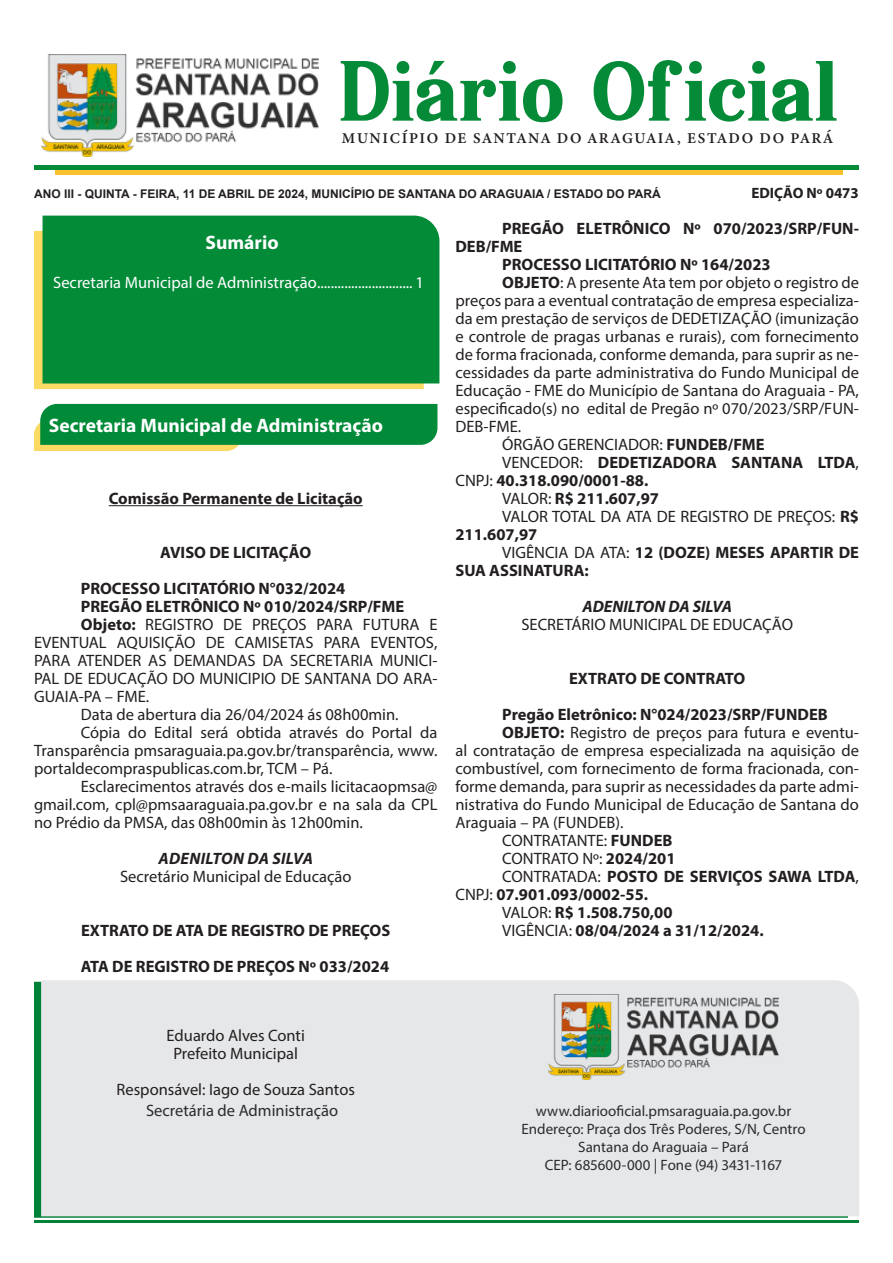
<style>
.page{position:relative;width:893px;height:1263px;background:#fff}
.page>*{position:absolute;margin:0;border:0;box-sizing:border-box;transform-origin:0 0}
.t1{font:700 79.5px "Serif Memorial";color:#058a38}
.titul{font:700 19.5px "Myriad Pro";color:#fff}
.titulo_suma{font:700 19.5px "Myriad Pro";color:#fff}
.texto{font:16.5px/18px "Myriad Pro";color:#231f20;text-align:justify}
.texto-2{font:700 16.5px/18px "Myriad Pro";color:#231f20}
.texto_centr{font:16.5px "Myriad Pro";color:#231f20}
.texto_centr-2{font:700 16.5px "Myriad Pro";color:#231f20}
.t2{font:16.5px "Myriad Pro";color:#fff}
.conteudosuma{font:16.5px "Myriad Pro";color:#292c2f}
.texto_centr-3{font:italic 700 16.5px "Myriad Pro";letter-spacing:.02em;color:#231f20}
.texto_centr-4{font:italic 700 16.5px "Myriad Pro";color:#231f20}
.conteudosuma-2{font:15px "Myriad Pro";color:#292c2f}
.t3{font:15px "Minion Variable Concept";letter-spacing:.125em;color:#231f20}
.t4{font:700 15px "Myriad Pro";color:#231f20}
.t5{font:700 12px "Arial";color:#231f20}
.s1{font-weight:700}
.s2{font-weight:400}
</style>
<div class="page">
<hr style="left:34px;top:1220px;width:825px;height:3px;background:#028137">
<hr style="left:34px;top:165px;width:825px;height:4px;background:#038b38">
<div style="left:55px;top:170px;width:787px;height:5px;background:#fac12d"></div>
<svg style="left:34px;top:231px;width:390px;height:158px;background:#e8d45f"></svg>
<div style="left:43px;top:216px;width:396px;height:167px;background:#038b38"></div>
<img style="left:41px;top:55px;width:277px;height:101px">
<hr style="left:109px;top:505px;width:254px;height:1px;background:#231f20">
<svg style="left:34px;top:404px;width:403px;height:47px;background:#26994a"></svg>
<div style="left:41px;top:980px;width:818px;height:236px;background:#e6e7e9"></div>
<img style="left:549px;top:995px;width:229px;height:84px">
<p class="t1" style="left:338px;top:28px;width:501px">Diário Oficial</p>
<p class="t3" style="left:342px;top:127px;width:492px">MUNICÍPIO DE SANTANA DO ARAGUAIA, ESTADO DO PARÁ</p>
<p class="t5" style="left:34px;top:185px;width:628px">ANO III - QUINTA - FEIRA, 11 DE ABRIL DE 2024, MUNICÍPIO DE SANTANA DO ARAGUAIA / ESTADO DO PARÁ</p>
<p class="t4" style="left:751px;top:183px;width:109px">EDIÇÃO Nº 0473</p>
<p class="titulo_suma" style="left:206px;top:229px;width:74px">Sumário</p>
<p class="t2" style="left:53px;top:272px;width:372px">Secretaria Municipal de Administração............................ 1</p>
<p class="texto-2" style="left:455px;top:219px;width:405px;text-indent:47px">PREGÃO ELETRÔNICO Nº 070/2023/SRP/FUN-<br>DEB/FME</p>
<p class="texto-2" style="left:502px;top:255px;width:270px">PROCESSO LICITATÓRIO Nº 164/2023</p>
<p class="texto" style="left:455px;top:273px;width:405px;text-indent:47px"><span class="s1">OBJETO</span>: A presente Ata tem por objeto o registro de preços para a eventual contratação de empresa especializa&shy;da em prestação de serviços de DEDETIZAÇÃO (imunização e controle de pragas urbanas e rurais), com fornecimento de forma fracionada, conforme demanda, para suprir as ne&shy;cessidades da parte administrativa do Fundo Municipal de Educação - FME do Município de Santana do Araguaia - PA, especificado(s) no edital de Pregão nº 070/2023/SRP/FUN-DEB-FME.</p>
<p class="texto" style="left:502px;top:435px;width:264px">ÓRGÃO GERENCIADOR: <span class="s1">FUNDEB/FME</span></p>
<p class="texto-2" style="left:455px;top:453px;width:405px;text-indent:47px"><span class="s2">VENCEDOR:</span> DEDETIZADORA SANTANA LTDA<span class="s2">,<br>CNPJ:</span> 40.318.090/0001-88.</p>
<p class="texto-2" style="left:502px;top:489px;width:158px"><span class="s2">VALOR:</span> R$ 211.607,97</p>
<p class="texto" style="left:455px;top:507px;width:405px;text-indent:47px">VALOR TOTAL DA ATA DE REGISTRO DE PREÇOS: <span class="s1">R$<br>211.607,97</span></p>
<p class="texto-2" style="left:455px;top:543px;width:405px;text-indent:47px"><span class="s2">VIGÊNCIA DA ATA:</span> 12 (DOZE) MESES APARTIR DE<br>SUA ASSINATURA:</p>
<p class="texto_centr-4" style="left:582px;top:596px;width:151px">ADENILTON DA SILVA</p>
<p class="texto_centr" style="left:521px;top:614px;width:273px">SECRETÁRIO MUNICIPAL DE EDUCAÇÃO</p>
<p class="texto_centr-2" style="left:569px;top:668px;width:178px">EXTRATO DE CONTRATO</p>
<p class="texto-2" style="left:502px;top:705px;width:327px">Pregão Eletrônico: N°024/2023/SRP/FUNDEB</p>
<p class="texto" style="left:455px;top:723px;width:405px;text-indent:47px"><span class="s1">OBJETO:</span> Registro de preços para futura e eventu&shy;al contratação de empresa especializada na aquisição de combustível, com fornecimento de forma fracionada, con&shy;forme demanda, para suprir as necessidades da parte admi&shy;nistrativa do Fundo Municipal de Educação de Santana do Araguaia – PA (FUNDEB).</p>
<p class="texto" style="left:502px;top:831px;width:172px">CONTRATANTE: <span class="s1">FUNDEB</span></p>
<p class="texto" style="left:502px;top:849px;width:175px">CONTRATO Nº: <span class="s1">2024/201</span></p>
<p class="texto-2" style="left:455px;top:867px;width:405px;text-indent:47px"><span class="s2">CONTRATADA:</span> POSTO DE SERVIÇOS SAWA LTDA<span class="s2">,<br>CNPJ:</span> 07.901.093/0002-55.</p>
<p class="texto-2" style="left:502px;top:903px;width:172px"><span class="s2">VALOR:</span> R$ 1.508.750,00</p>
<p class="texto-2" style="left:502px;top:921px;width:263px"><span class="s2">VIGÊNCIA:</span> 08/04/2024 a 31/12/2024.</p>
<p class="titul" style="left:49px;top:413px;width:336px">Secretaria Municipal de Administração</p>
<p class="texto_centr-2" style="left:109px;top:488px;width:255px">Comissão Permanente de Licitação</p>
<p class="texto_centr-2" style="left:160px;top:542px;width:152px">AVISO DE LICITAÇÃO</p>
<p class="texto-2" style="left:81px;top:579px;width:266px">PROCESSO LICITATÓRIO N°032/2024</p>
<p class="texto-2" style="left:81px;top:597px;width:325px">PREGÃO ELETRÔNICO Nº 010/2024/SRP/FME</p>
<p class="texto" style="left:34px;top:615px;width:405px;text-indent:47px"><span class="s1">Objeto:</span> REGISTRO DE PREÇOS PARA FUTURA E EVENTUAL AQUISIÇÃO DE CAMISETAS PARA EVENTOS, PARA ATENDER AS DEMANDAS DA SECRETARIA MUNICI-PAL DE EDUCAÇÃO DO MUNICIPIO DE SANTANA DO ARA-GUAIA-PA – FME.</p>
<p class="texto" style="left:81px;top:705px;width:319px">Data de abertura dia 26/04/2024 ás 08h00min.</p>
<p class="texto" style="left:34px;top:723px;width:405px;text-indent:47px">Cópia do Edital será obtida através do Portal da Transparência pmsaraguaia.pa.gov.br/transparência, www. portaldecompraspublicas.com.br, TCM – Pá.</p>
<p class="texto" style="left:34px;top:777px;width:405px;text-indent:47px">Esclarecimentos através dos e-mails licitacaopmsa@ gmail.com, cpl@pmsaaraguaia.pa.gov.br e na sala da CPL no Prédio da PMSA, das 08h00min às 12h00min.</p>
<p class="texto_centr-3" style="left:159px;top:848px;width:156px">ADENILTON DA SILVA</p>
<p class="texto_centr" style="left:120px;top:866px;width:233px">Secretário Municipal de Educação</p>
<p class="texto_centr-2" style="left:81px;top:920px;width:311px">EXTRATO DE ATA DE REGISTRO DE PREÇOS</p>
<p class="texto-2" style="left:81px;top:957px;width:310px">ATA DE REGISTRO DE PREÇOS Nº 033/2024</p>
<p class="texto_centr" style="left:167px;top:1026px;width:140px">Eduardo Alves Conti</p>
<p class="texto_centr" style="left:173px;top:1044px;width:126px">Prefeito Municipal</p>
<p class="texto_centr" style="left:117px;top:1080px;width:240px">Responsável: Iago de Souza Santos</p>
<p class="conteudosuma" style="left:146px;top:1100px;width:194px">Secretária de Administração</p>
<p class="conteudosuma-2" style="left:536px;top:1102px;width:257px">www.diariooficial.pmsaraguaia.pa.gov.br</p>
<p class="conteudosuma-2" style="left:522px;top:1120px;width:285px">Endereço: Praça dos Três Poderes, S/N, Centro</p>
<p class="conteudosuma-2" style="left:578px;top:1138px;width:172px">Santana do Araguaia – Pará</p>
<p class="conteudosuma-2" style="left:545px;top:1156px;width:239px">CEP: 685600-000 | Fone (94) 3431-1167</p>
</div>
